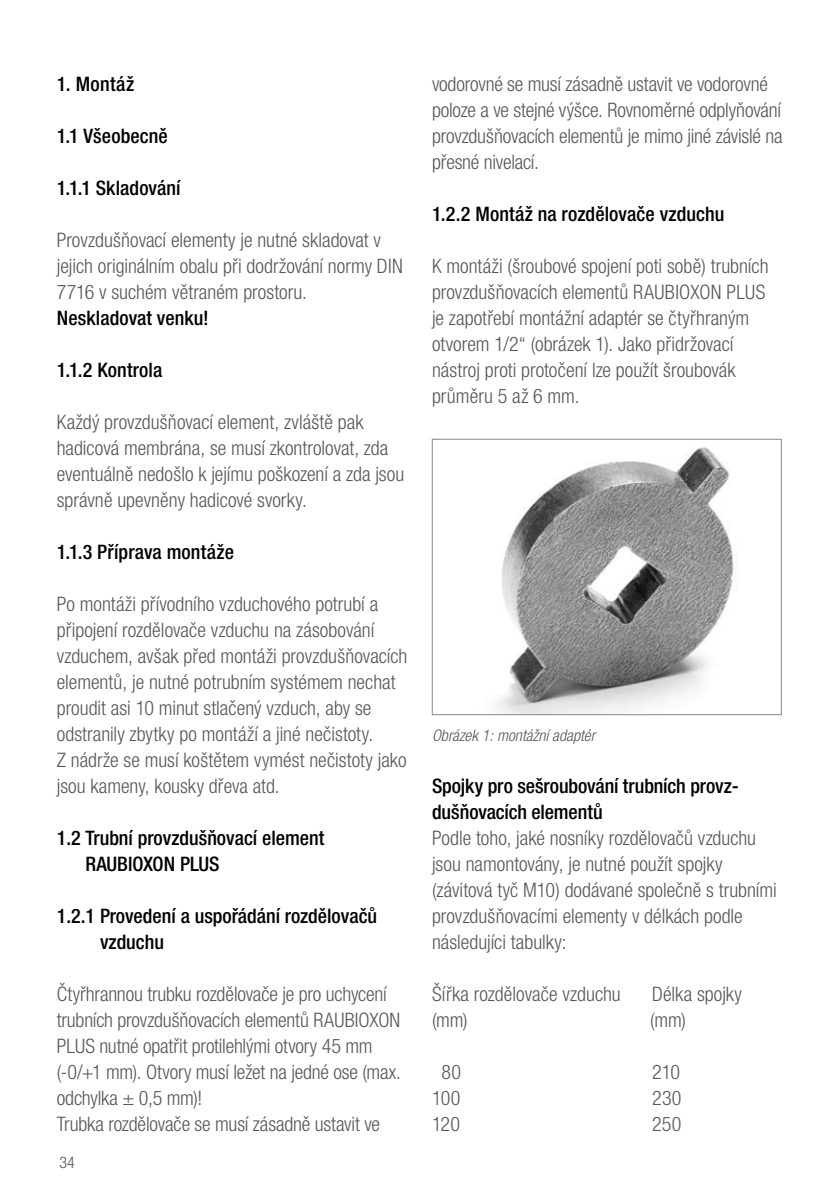
<style>
.page{position:relative;width:840px;height:1191px;background:#fff}
.page>*{position:absolute;margin:0;border:0;box-sizing:border-box;transform-origin:0 0}
._16_body_text_-_10pt{font:300 condensed 20px/26px "Helvetica Neue LTW1 G";color:#575756}
.RT_headline_-_level{font:500 condensed 20px/26px "Helvetica Neue LTW1 G";color:#000}
._13_headline_-_10pt{font:500 condensed 20px/26px "Helvetica Neue LTW1 G";letter-spacing:-.005em;color:#000}
._16_body_text_-_10pt-2{font:500 condensed 20px "Helvetica Neue LTW1 G";letter-spacing:.005em;color:#000}
.t1{font:italic 300 condensed 16px "Helvetica Neue LTW1 G";color:#575756}
.t2{font:300 condensed 16px "Helvetica Neue LTW1 G";color:#575756}
</style>
<div class="page">
<img style="left:495px;top:447px;width:240px;height:266px">
<div style="left:432px;top:439px;width:349px;height:276px;border:1px solid #878787"></div>
<p class="RT_headline_-_level" style="left:57px;top:71px;width:79px">1. Montáž</p>
<p class="RT_headline_-_level" style="left:57px;top:123px;width:112px">1.1 Všeobecně</p>
<p class="RT_headline_-_level" style="left:57px;top:175px;width:125px">1.1.1 Skladování</p>
<p class="_16_body_text_-_10pt" style="left:57px;top:227px;width:347px">Provzdušňovací elementy je nutné skladovat v jejich originálním obalu při dodržování normy DIN<br>7716 v suchém větraném prostoru.</p>
<p class="_16_body_text_-_10pt-2" style="left:57px;top:306px;width:153px">Neskladovat venku!</p>
<p class="RT_headline_-_level" style="left:57px;top:357px;width:107px">1.1.2 Kontrola</p>
<p class="_16_body_text_-_10pt" style="left:57px;top:409px;width:349px">Každý provzdušňovací element, zvláště pak hadicová membrána, se musí zkontrolovat, zda eventuálně nedošlo k jejímu poškození a zda jsou správně upevněny hadicové svorky.</p>
<p class="RT_headline_-_level" style="left:57px;top:539px;width:178px">1.1.3 Příprava montáže</p>
<p class="_16_body_text_-_10pt" style="left:57px;top:591px;width:352px">Po montáži přívodního vzduchového potrubí a připojení rozdělovače vzduchu na zásobování vzduchem, avšak před montáži provzdušňovacích elementů, je nutné potrubním systémem nechat proudit asi 10 minut stlačený vzduch, aby se odstranily zbytky po montáží a jiné nečistoty.</p>
<p class="_16_body_text_-_10pt" style="left:57px;top:747px;width:351px">Z nádrže se musí koštětem vymést nečistoty jako jsou kameny, kousky dřeva atd.</p>
<p class="RT_headline_-_level" style="left:85px;top:825px;width:240px;text-indent:-29px">1.2 Trubní provzdušňovací element<br>RAUBIOXON PLUS</p>
<p class="RT_headline_-_level" style="left:100px;top:903px;width:278px;text-indent:-43px">1.2.1 Provedení a uspořádání rozdělovačů vzduchu</p>
<p class="_16_body_text_-_10pt" style="left:57px;top:981px;width:345px">Čtyřhrannou trubku rozdělovače je pro uchycení trubních provzdušňovacích elementů RAUBIOXON PLUS nutné opatřit protilehlými otvory 45 mm (-0/+1 mm). Otvory musí ležet na jedné ose (max. odchylka ± 0,5 mm)!</p>
<p class="_16_body_text_-_10pt" style="left:57px;top:1111px;width:324px">Trubka rozdělovače se musí zásadně ustavit ve</p>
<p class="t2" style="left:60px;top:1153px;width:17px">34</p>
<p class="_16_body_text_-_10pt" style="left:432px;top:71px;width:352px">vodorovné se musí zásadně ustavit ve vodorovné poloze a ve stejné výšce. Rovnoměrné odplyňování provzdušňovacích elementů je mimo jiné závislé na přesné nivelací.</p>
<p class="RT_headline_-_level" style="left:432px;top:201px;width:294px">1.2.2 Montáž na rozdělovače vzduchu</p>
<p class="_16_body_text_-_10pt" style="left:432px;top:253px;width:338px">K montáži (šroubové spojení poti sobě) trubních provzdušňovacích elementů RAUBIOXON PLUS je zapotřebí montážní adaptér se čtyřhraným otvorem 1/2“ (obrázek 1). Jako přidržovací nástroj proti protočení lze použít šroubovák průměru 5 až 6 mm.</p>
<p class="t1" style="left:432px;top:726px;width:165px">Obrázek 1: montážní adaptér</p>
<p class="_13_headline_-_10pt" style="left:432px;top:773px;width:308px">Spojky pro sešroubování trubních provz&shy;dušňovacích elementů</p>
<p class="_16_body_text_-_10pt" style="left:432px;top:825px;width:346px">Podle toho, jaké nosníky rozdělovačů vzduchu jsou namontovány, je nutné použít spojky (závitová tyč M10) dodávané společně s trubními provzdušňovacími elementy v délkách podle následujíci tabulky:</p>
<p class="_16_body_text_-_10pt" style="left:432px;top:981px;width:190px">Šířka rozdělovače vzduchu</p>
<p class="_16_body_text_-_10pt" style="left:652px;top:981px;width:91px">Délka spojky</p>
<p class="_16_body_text_-_10pt" style="left:432px;top:1007px;width:37px">(mm)</p>
<p class="_16_body_text_-_10pt" style="left:650px;top:1007px;width:37px">(mm)</p>
<p class="_16_body_text_-_10pt" style="left:441px;top:1059px;width:21px">80</p>
<p class="_16_body_text_-_10pt" style="left:652px;top:1059px;width:29px">210</p>
<p class="_16_body_text_-_10pt" style="left:432px;top:1085px;width:30px">100</p>
<p class="_16_body_text_-_10pt" style="left:652px;top:1085px;width:31px">230</p>
<p class="_16_body_text_-_10pt" style="left:432px;top:1111px;width:29px">120</p>
<p class="_16_body_text_-_10pt" style="left:652px;top:1111px;width:31px">250</p>
</div>
